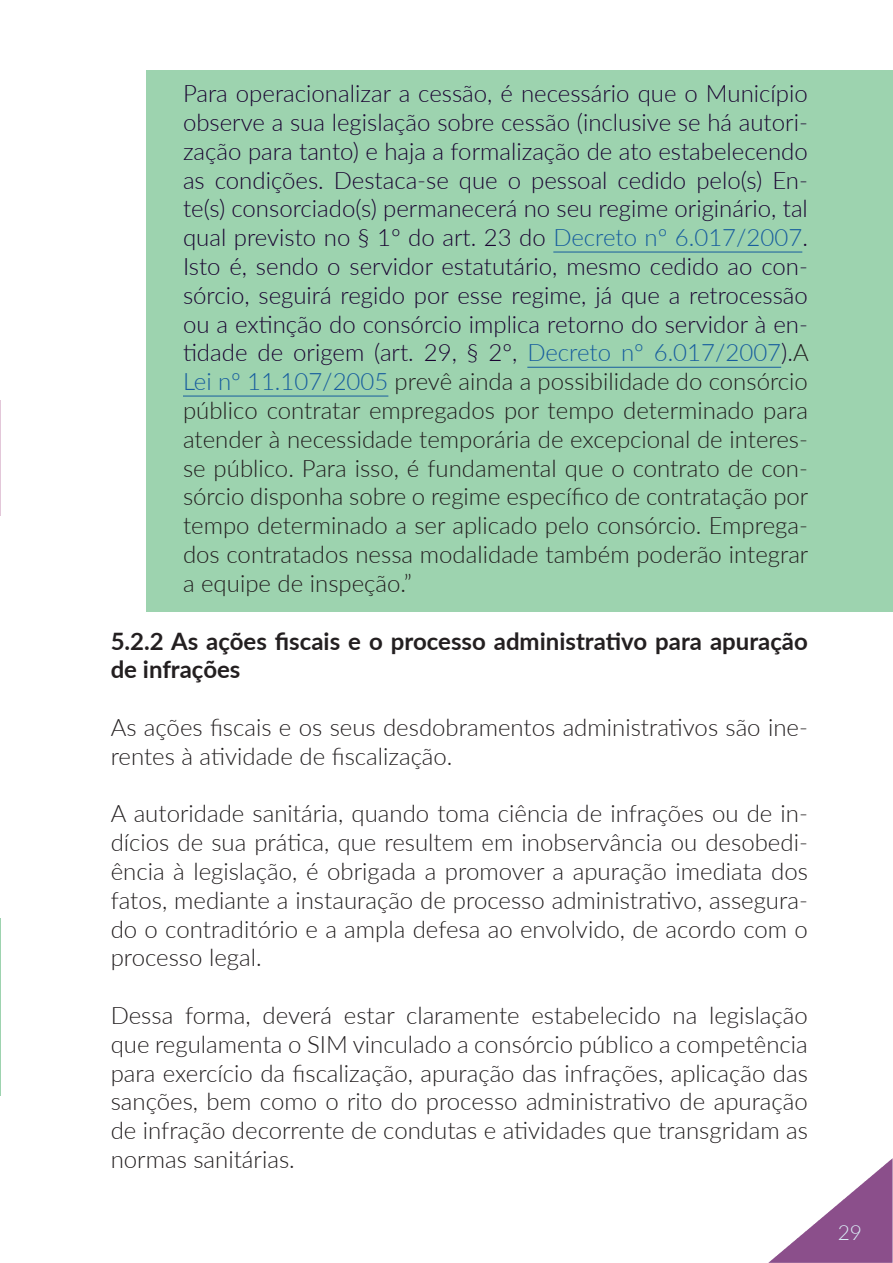
<style>
.page{position:relative;width:893px;height:1263px;background:#fff}
.page>*{position:absolute;margin:0;border:0;box-sizing:border-box;transform-origin:0 0}
.t1{font:300 24px/28.8px "Lato";color:#1b0532;text-align:justify}
.t2{font:300 24px/28.8px "Lato";color:#231f20;text-align:justify}
.t3{font:700 24px/28.8px "Lato";color:#231f20}
.t4{font:300 21px "Lato";color:#daeef6}
.s1{color:#175d9e}
.s2{color:#231f20}
</style>
<div class="page">
<img style="left:0;top:918px;width:1px;height:177px">
<img style="left:768px;top:1158px;width:125px;height:105px">
<img style="left:0;top:401px;width:1px;height:115px">
<div style="left:147px;top:70px;width:746px;height:541px;background:#9dd3af"></div>
<hr style="left:553px;top:252px;width:249px;height:1px;background:#175d9e">
<hr style="left:527px;top:367px;width:254px;height:1px;background:#175d9e">
<hr style="left:183px;top:396px;width:205px;height:1px;background:#175d9e">
<p class="t1" style="left:183px;top:78px;width:627px">Para operacionalizar a cessão, é necessário que o Município observe a sua legislação sobre cessão (inclusive se há autori&shy;zação para tanto) e haja a formalização de ato estabelecendo as condições. Destaca-se que o pessoal cedido pelo(s) En&shy;te(s) consorciado(s) permanecerá no seu regime originário, tal qual previsto no § 1º do art. 23 do <span class="s1">Decreto nº 6.017/2007</span>.<br>Isto é, sendo o servidor estatutário, mesmo cedido ao con&shy;sórcio, seguirá regido por esse regime, já que a retrocessão ou a extinção do consórcio implica retorno do servidor à en&shy;tidade de origem (art. 29, § 2º, <span class="s1">Decreto nº 6.017/2007</span>).<span class="s2">A </span><span class="s1">Lei nº 11.107/2005</span> <span class="s2">prevê ainda a possibilidade do consórcio público contratar empregados por tempo determinado para atender à necessidade temporária de excepcional de interes&shy;se público. Para isso, é fundamental que o contrato de con&shy;sórcio disponha sobre o regime específico de contratação por tempo determinado a ser aplicado pelo consórcio. Emprega&shy;dos contratados nessa modalidade também poderão integrar a equipe de inspeção.”</span></p>
<p class="t3" style="left:111px;top:625px;width:699px">5.2.2 As ações fiscais e o processo administrativo para apuração de infrações</p>
<p class="t2" style="left:111px;top:712px;width:699px">As ações fiscais e os seus desdobramentos administrativos são ine&shy;rentes à atividade de fiscalização.</p>
<p class="t2" style="left:111px;top:798px;width:699px">A autoridade sanitária, quando toma ciência de infrações ou de in&shy;dícios de sua prática, que resultem em inobservância ou desobedi&shy;ência à legislação, é obrigada a promover a apuração imediata dos fatos, mediante a instauração de processo administrativo, assegura&shy;do o contraditório e a ampla defesa ao envolvido, de acordo com o processo legal.</p>
<p class="t2" style="left:111px;top:1000px;width:699px">Dessa forma, deverá estar claramente estabelecido na legislação que regulamenta o SIM vinculado a consórcio público a competência para exercício da fiscalização, apuração das infrações, aplicação das sanções, bem como o rito do processo administrativo de apuração de infração decorrente de condutas e atividades que transgridam as normas sanitárias.</p>
<p class="t4" style="left:838px;top:1217px;width:26px">29</p>
</div>
